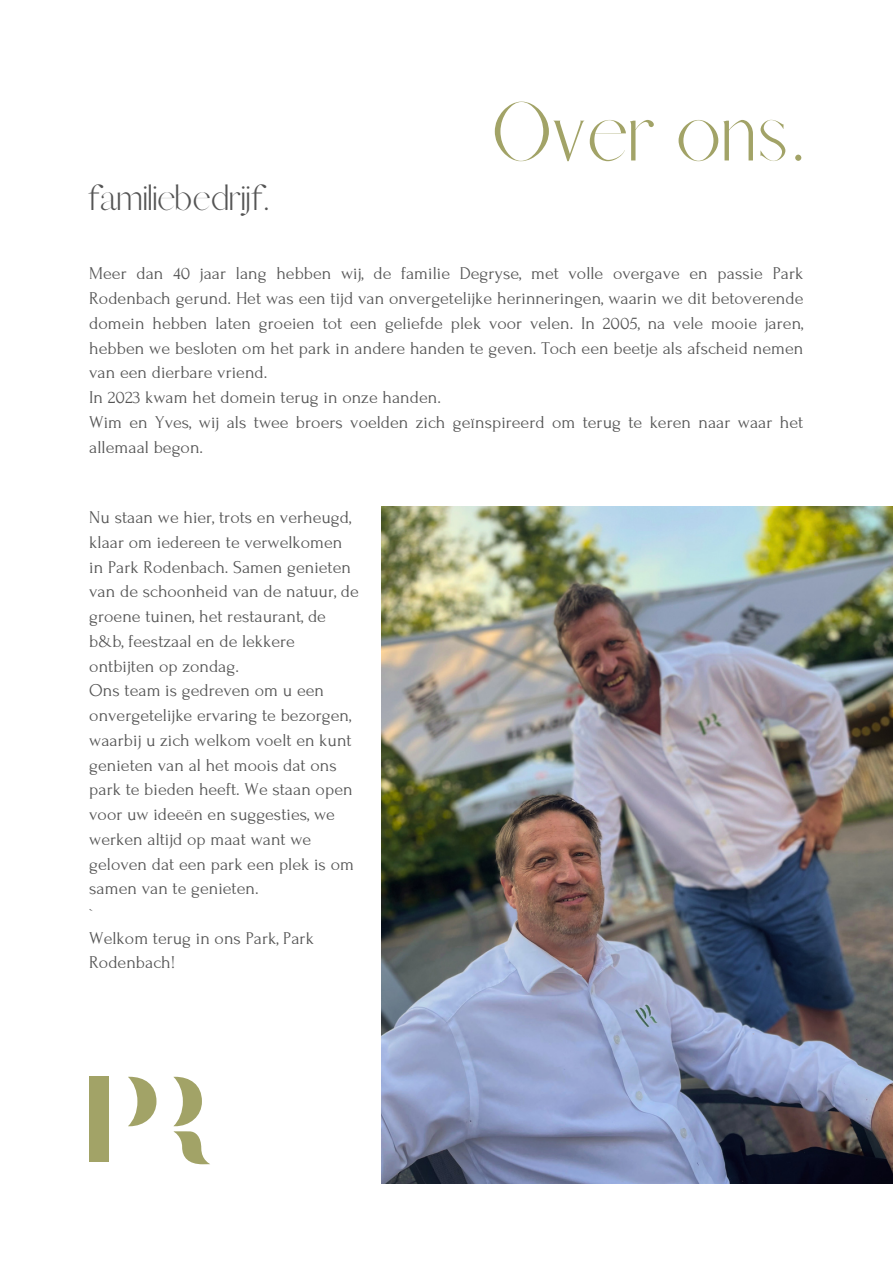
<style>
.page{position:relative;width:893px;height:1264px;background:#fff}
.page>*{position:absolute;margin:0;border:0;box-sizing:border-box;transform-origin:0 0}
.t1{font:75px "Afrah";color:#a2a367}
.t2{font:33px "Afrah";color:#545454}
.t3{font:18px/24.8px "Forum";color:#545454}
</style>
<div class="page">
<img style="left:382px;top:507px;width:510px;height:676px">
<div style="left:89px;top:1076px;width:20px;height:85px;background:#a2a367"></div>
<svg style="left:128px;top:1076px;width:28px;height:50px"></svg>
<svg style="left:173px;top:1076px;width:37px;height:88px"></svg>
<p class="t2" style="left:89px;top:177px;width:181px">familiebedrijf.</p>
<p class="t1" style="left:490px;top:85px;width:314px">Over ons.</p>
<p class="t3" style="left:89px;top:261px;width:715px;text-align:justify">Meer dan 40 jaar lang hebben wij, de familie Degryse, met volle overgave en passie Park Rodenbach gerund. Het was een tijd van onvergetelijke herinneringen, waarin we dit betoverende domein hebben laten groeien tot een geliefde plek voor velen. In 2005, na vele mooie jaren, hebben we besloten om het park in andere handen te geven. Toch een beetje als afscheid nemen van een dierbare vriend.</p>
<p class="t3" style="left:89px;top:385px;width:353px">In 2023 kwam het domein terug in onze handen.</p>
<p class="t3" style="left:89px;top:410px;width:715px">Wim en Yves, wij als twee broers voelden zich geïnspireerd om terug te keren naar waar het allemaal begon.</p>
<p class="t3" style="left:89px;top:505px;width:271px">Nu staan we hier, trots en verheugd, klaar om iedereen te verwelkomen in Park Rodenbach. Samen genieten van de schoonheid van de natuur, de groene tuinen, het restaurant, de b&amp;b, feestzaal en de lekkere ontbijten op zondag.</p>
<p class="t3" style="left:89px;top:678px;width:266px">Ons team is gedreven om u een onvergetelijke ervaring te bezorgen, waarbij u zich welkom voelt en kunt genieten van al het moois dat ons park te bieden heeft. We staan open voor uw ideeën en suggesties, we werken altijd op maat want we geloven dat een park een plek is om samen van te genieten.</p>
<p class="t3" style="left:89px;top:901px;width:5px">`</p>
<p class="t3" style="left:89px;top:925px;width:226px">Welkom terug in ons Park, Park<br>Rodenbach!</p>
</div>
